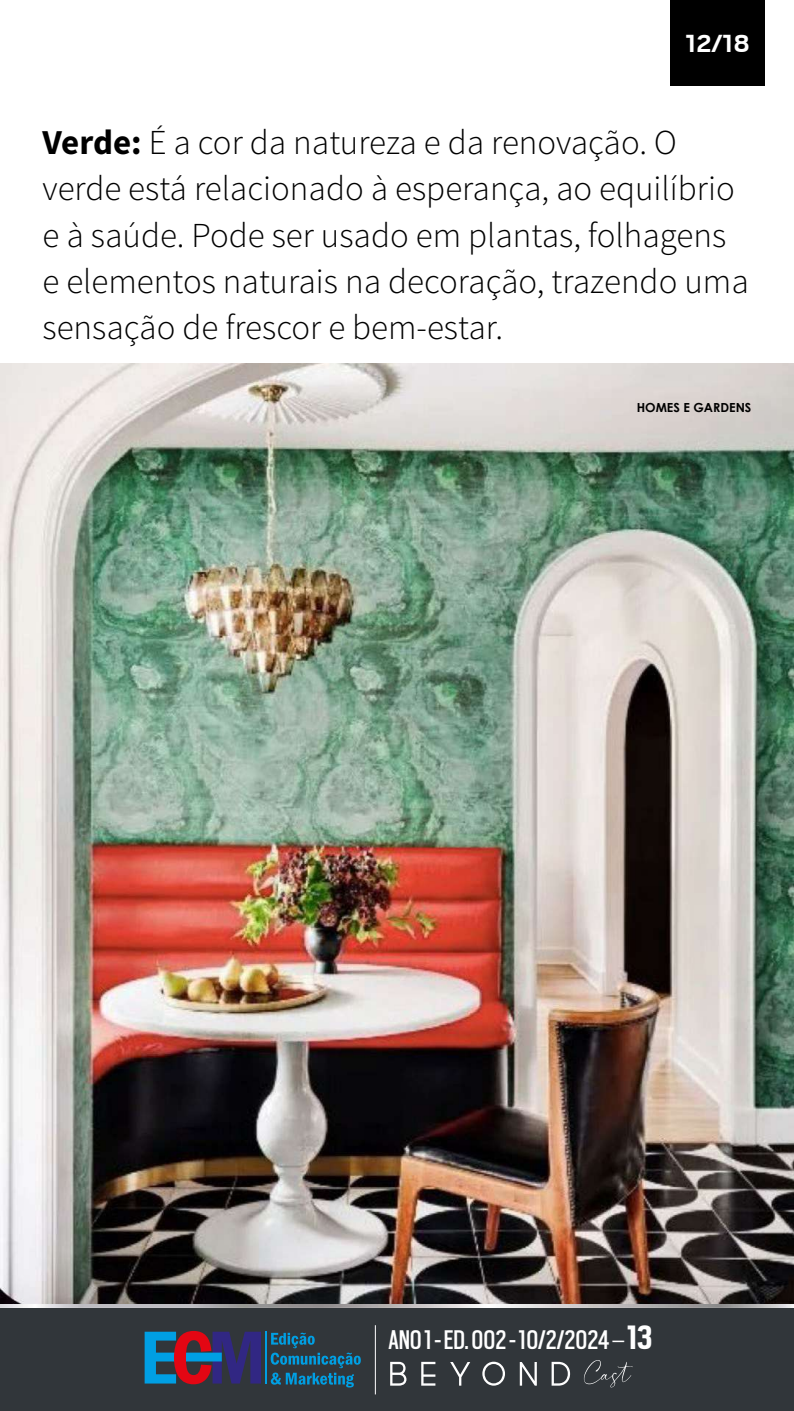
<style>
.page{position:relative;width:794px;height:1411px;background:#fff}
.page>*{position:absolute;margin:0;border:0;box-sizing:border-box;transform-origin:0 0}
.t1{font:300 35px/46.4px "Source Sans Pro";color:#000}
.t2{font:29.88px "Scout Cond";color:#fff}
.t3{font:700 27.5px "Scout";color:#fff}
.t4{font:700 12.5px "Century Gothic";color:#000}
.s1{font-weight:700}
.s2{font-weight:300}
.s3{font-weight:700;font-size:37.5px}
</style>
<div class="page">
<div style="left:0;top:1307px;width:794px;height:103px;background:#31363a"></div>
<img style="left:0;top:363px;width:794px;height:944px">
<svg style="left:390px;top:1361px;width:16px;height:24px"></svg>
<svg style="left:421px;top:1361px;width:14px;height:24px"></svg>
<svg style="left:450px;top:1362px;width:20px;height:23px"></svg>
<svg style="left:482px;top:1361px;width:23px;height:24px"></svg>
<svg style="left:520px;top:1362px;width:17px;height:23px"></svg>
<svg style="left:551px;top:1361px;width:19px;height:24px"></svg>
<svg style="left:584px;top:1360px;width:48px;height:27px"></svg>
<hr style="left:375px;top:1324px;width:1px;height:70px;background:#fff">
<hr style="left:265px;top:1331px;width:2px;height:52px;background:#009fe3">
<svg style="left:271px;top:1332px;width:90px;height:55px"></svg>
<svg style="left:145px;top:1331px;width:116px;height:53px"></svg>
<div style="left:670px;top:0;width:95px;height:86px;background:#000"></div>
<p class="t3" style="left:685px;top:30px;width:66px">12/18</p>
<p class="t1" style="left:43px;top:119px;width:708px"><span class="s1">Verde:</span> É a cor da natureza e da renovação. O verde está relacionado à esperança, ao equilíbrio e à saúde. Pode ser usado em plantas, folhagens e elementos naturais na decoração, trazendo uma sensação de frescor e bem-estar.</p>
<p class="t4" style="left:636px;top:398px;width:116px">HOMES E GARDENS</p>
<p class="t2" style="left:388px;top:1320px;width:265px">ANO 1 - ED. 002 - 10/2/2024<span class="s2">–</span><span class="s3">13</span></p>
</div>
